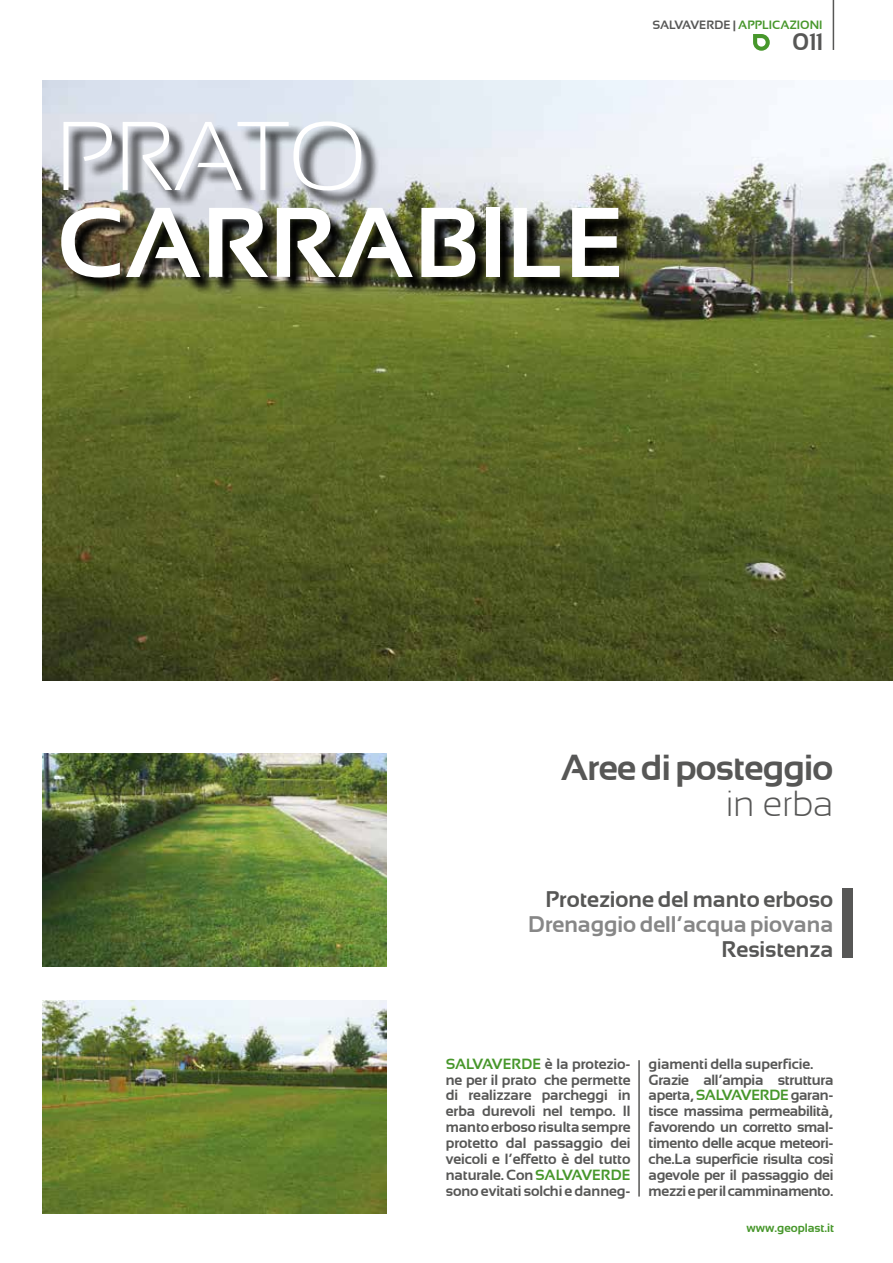
<style>
.page{position:relative;width:893px;height:1263px;background:#fff}
.page>*{position:absolute;margin:0;border:0;box-sizing:border-box;transform-origin:0 0}
.t1{font:700 99px "Sansation";color:#fff}
.t2{font:300 97.5px "Sansation";color:#fff}
.t3{font:700 36px "Sansation";letter-spacing:-.02em;color:#575756}
.t4{font:300 36px "Sansation";color:#575756}
.t5{font:700 24px "Sansation";color:#575756}
.t6{font:700 22.5px "Sansation";color:#575756}
.t7{font:700 22.5px "Sansation";color:#878787}
.t8{font:700 14.7px/15.9px "Sansation";letter-spacing:-.02em;color:#575756;text-align:justify}
.t9{font:700 12px "Sansation";color:#47972b}
.s1{color:#575756}
.s2{color:#47972b}
</style>
<div class="page">
<img style="left:43px;top:753px;width:344px;height:213px">
<img style="left:43px;top:1000px;width:344px;height:213px">
<img style="left:43px;top:81px;width:850px;height:599px">
<img style="left:64px;top:124px;width:574px;height:172px">
<hr style="left:638px;top:1060px;width:2px;height:136px;background:#575756">
<div style="left:842px;top:888px;width:11px;height:70px;background:#575756"></div>
<hr style="left:833px;top:0;width:1px;height:50px;background:#575756">
<svg style="left:753px;top:34px;width:17px;height:17px"></svg>
<p class="t9" style="left:652px;top:18px;width:172px"><span class="s1">SALVAVERDE |</span> APPLICAZIONI</p>
<h2 class="t2" style="left:56px;top:103px;width:311px">PRATO</h2>
<h1 class="t1" style="left:56px;top:186px;width:571px">CARRABILE</h1>
<h3 class="t5" style="left:793px;top:28px;width:31px">011</h3>
<h3 class="t3" style="left:561px;top:747px;width:274px">Aree di posteggio</h3>
<h3 class="t4" style="left:726px;top:783px;width:108px">in erba</h3>
<h3 class="t6" style="left:546px;top:886px;width:289px">Protezione del manto erboso</h3>
<h3 class="t7" style="left:528px;top:911px;width:307px">Drenaggio dell’acqua piovana</h3>
<h3 class="t6" style="left:721px;top:936px;width:113px">Resistenza</h3>
<p class="t8" style="left:446px;top:1055px;width:186px"><span class="s2">SALVAVERDE</span> è la protezio&shy;ne per il prato che permette di realizzare parcheggi in erba durevoli nel tempo. Il manto erboso risulta sempre protetto dal passaggio dei veicoli e l’effetto è del tutto naturale. Con <span class="s2">SALVAVERDE </span>sono evitati solchi e danneg-</p>
<p class="t8" style="left:649px;top:1055px;width:186px;text-align:left">giamenti della superficie.<br>Grazie all’ampia struttura aperta, <span class="s2">SALVAVERDE</span> garan&shy;tisce massima permeabilità, favorendo un corretto smal&shy;timento delle acque meteori&shy;che.La superficie risulta così agevole per il passaggio dei mezzi e per il camminamento.</p>
<p class="t9" style="left:746px;top:1221px;width:89px">www.geoplast.it</p>
</div>
